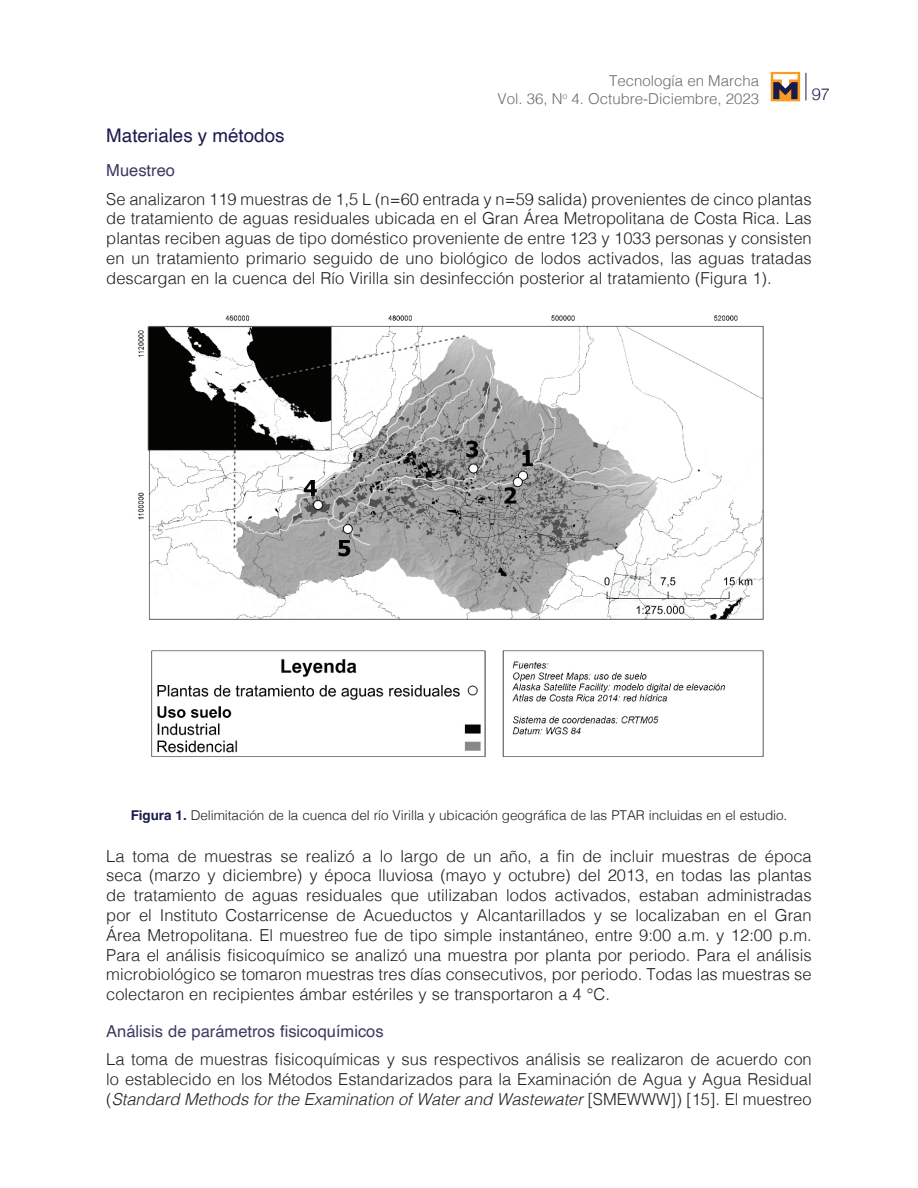
<style>
.page{position:relative;width:918px;height:1188px;background:#fff}
.page>*{position:absolute;margin:0;border:0;box-sizing:border-box;transform-origin:0 0}
.t1{font:18.75px "Helvetica";color:#1a1c4c}
.t2{font:300 16.5px/19.8px "Helvetica";color:#231f20;text-align:justify}
.t3{font:16.5px "Helvetica";color:#3c3b62}
.t4{font:300 16.5px "Helvetica Neue";color:#1a1c4c}
.t5{font:300 15px/18px "Helvetica";color:#6c6d70;text-align:right}
.t6{font:300 13.5px "Helvetica";letter-spacing:-.005em;color:#231f20}
.s1{font-weight:700;color:#1a1c4c}
.s2{font-style:italic}
</style>
<div class="page">
<svg style="left:806px;top:73px;width:1px;height:27px"></svg>
<div style="left:771px;top:72px;width:29px;height:29px;background:#f89c23"></div>
<svg style="left:773px;top:74px;width:25px;height:25px"></svg>
<img style="left:138px;top:315px;width:626px;height:442px">
<p class="t5" style="left:498px;top:71px;width:263px">Tecnología en Marcha<br>Vol. 36, N<sup>o</sup> 4. Octubre-Diciembre, 2023</p>
<p class="t4" style="left:812px;top:80px;width:20px">97</p>
<p class="t1" style="left:106px;top:121px;width:180px">Materiales y métodos</p>
<p class="t3" style="left:106px;top:158px;width:70px">Muestreo</p>
<p class="t2" style="left:106px;top:188px;width:707px">Se analizaron 119 muestras de 1,5 L (n=60 entrada y n=59 salida) provenientes de cinco plantas de tratamiento de aguas residuales ubicada en el Gran Área Metropolitana de Costa Rica. Las plantas reciben aguas de tipo doméstico proveniente de entre 123 y 1033 personas y consisten en un tratamiento primario seguido de uno biológico de lodos activados, las aguas tratadas descargan en la cuenca del Río Virilla sin desinfección posterior al tratamiento (Figura 1).</p>
<p class="t6" style="left:131px;top:804px;width:658px"><span class="s1">Figura 1.</span> Delimitación de la cuenca del río Virilla y ubicación geográfica de las PTAR incluidas en el estudio.</p>
<p class="t2" style="left:106px;top:845px;width:707px">La toma de muestras se realizó a lo largo de un año, a fin de incluir muestras de época seca (marzo y diciembre) y época lluviosa (mayo y octubre) del 2013, en todas las plantas de tratamiento de aguas residuales que utilizaban lodos activados, estaban administradas por el Instituto Costarricense de Acueductos y Alcantarillados y se localizaban en el Gran Área Metropolitana. El muestreo fue de tipo simple instantáneo, entre 9:00 a.m. y 12:00 p.m.<br>Para el análisis fisicoquímico se analizó una muestra por planta por periodo. Para el análisis microbiológico se tomaron muestras tres días consecutivos, por periodo. Todas las muestras se colectaron en recipientes ámbar estériles y se transportaron a 4 °C.</p>
<p class="t3" style="left:106px;top:1018px;width:279px">Análisis de parámetros fisicoquímicos</p>
<p class="t2" style="left:106px;top:1048px;width:707px">La toma de muestras fisicoquímicas y sus respectivos análisis se realizaron de acuerdo con lo establecido en los Métodos Estandarizados para la Examinación de Agua y Agua Residual (<span class="s2">Standard Methods for the Examination of Water and Wastewater</span> [SMEWWW]) [15]. El muestreo</p>
</div>
